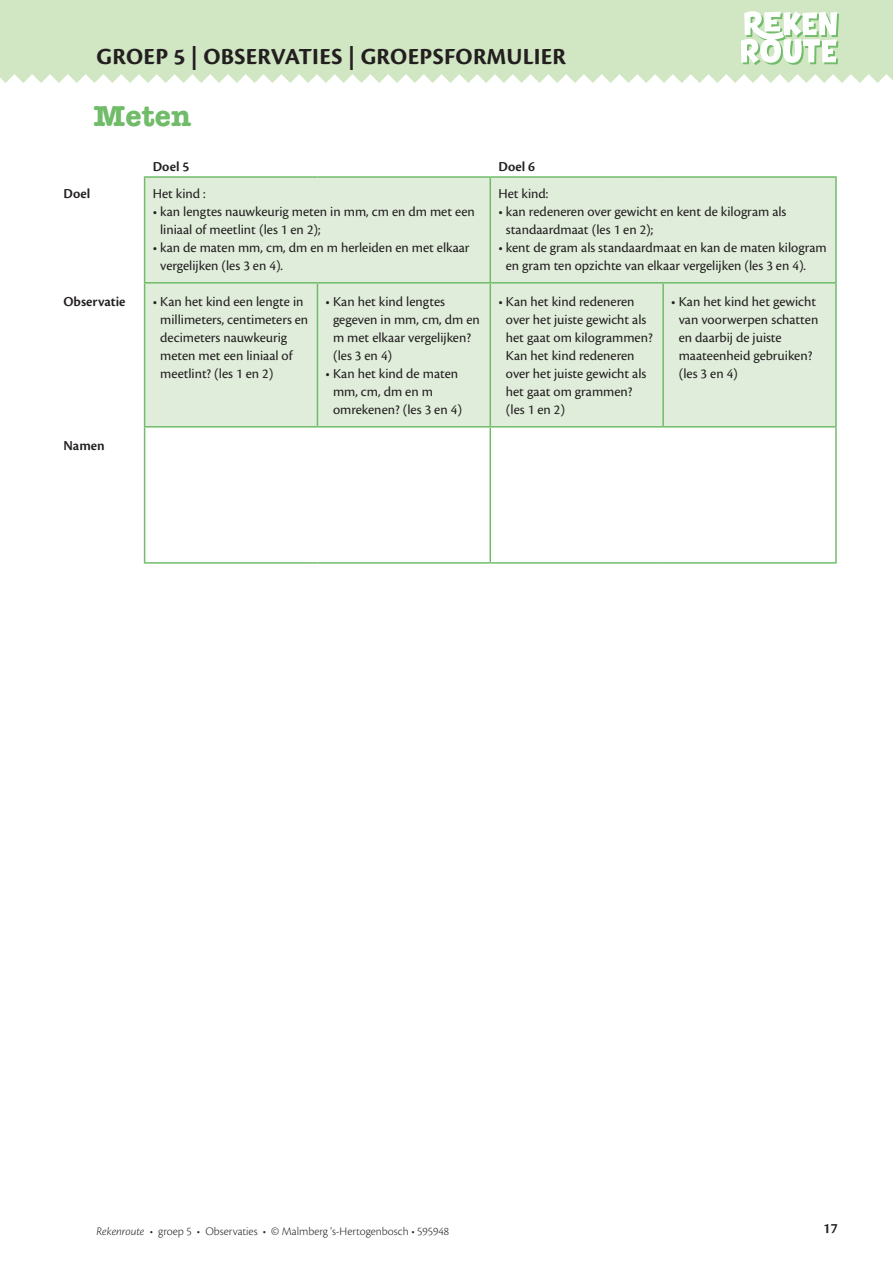
<style>
.page{position:relative;width:893px;height:1263px;background:#fff}
.page>*{position:absolute;margin:0;border:0;box-sizing:border-box;transform-origin:0 0}
.t1{font:700 29.7px "American Typewriter";color:#70bc69}
.t2{font:700 24px "Cronos Pro";letter-spacing:.01em;color:#231f20}
.t3{font:600 15px "Cronos Pro";color:#231f20}
.t4{font:14.25px/18px "Cronos Pro";color:#231f20}
.t5{font:600 14.25px "Cronos Pro";color:#231f20}
.t6{font:300 12px "Cronos Pro";color:#231f20}
.s1{font-style:italic}
</style>
<div class="page">
<div style="left:0;top:0;width:893px;height:74px;background:#d1e6c3"></div>
<svg style="left:0;top:11px;width:893px;height:72px"></svg>
<div style="left:145px;top:178px;width:690px;height:248px;background:#e0eddb"></div>
<hr style="left:490px;top:426px;width:173px;height:2px;background:#70bc69">
<hr style="left:663px;top:426px;width:174px;height:2px;background:#70bc69">
<hr style="left:490px;top:428px;width:1px;height:134px;background:#70bc69">
<hr style="left:835px;top:428px;width:2px;height:134px;background:#70bc69">
<hr style="left:490px;top:562px;width:173px;height:2px;background:#70bc69">
<hr style="left:663px;top:562px;width:174px;height:2px;background:#70bc69">
<hr style="left:144px;top:178px;width:1px;height:104px;background:#70bc69">
<hr style="left:490px;top:178px;width:1px;height:104px;background:#70bc69">
<hr style="left:144px;top:176px;width:173px;height:2px;background:#70bc69">
<hr style="left:317px;top:176px;width:173px;height:2px;background:#70bc69">
<hr style="left:490px;top:176px;width:173px;height:2px;background:#70bc69">
<hr style="left:663px;top:176px;width:174px;height:2px;background:#70bc69">
<hr style="left:835px;top:178px;width:2px;height:104px;background:#70bc69">
<hr style="left:144px;top:284px;width:1px;height:142px;background:#70bc69">
<hr style="left:490px;top:284px;width:1px;height:142px;background:#70bc69">
<hr style="left:144px;top:282px;width:173px;height:2px;background:#70bc69">
<hr style="left:490px;top:282px;width:173px;height:2px;background:#70bc69">
<hr style="left:317px;top:284px;width:1px;height:142px;background:#70bc69">
<hr style="left:662px;top:284px;width:2px;height:142px;background:#70bc69">
<hr style="left:317px;top:282px;width:173px;height:2px;background:#70bc69">
<hr style="left:663px;top:282px;width:174px;height:2px;background:#70bc69">
<hr style="left:835px;top:284px;width:2px;height:142px;background:#70bc69">
<hr style="left:144px;top:428px;width:1px;height:134px;background:#70bc69">
<hr style="left:144px;top:426px;width:173px;height:2px;background:#70bc69">
<hr style="left:144px;top:562px;width:173px;height:2px;background:#70bc69">
<hr style="left:317px;top:562px;width:173px;height:2px;background:#70bc69">
<hr style="left:317px;top:426px;width:173px;height:2px;background:#70bc69">
<h2 class="t2" style="left:97px;top:42px;width:471px">GROEP 5 | OBSERVATIES | GROEPSFORMULIER</h2>
<h1 class="t1" style="left:94px;top:90px;width:99px">Meten</h1>
<p class="t5" style="left:153px;top:158px;width:38px">Doel 5</p>
<p class="t5" style="left:498px;top:158px;width:38px">Doel 6</p>
<p class="t5" style="left:63px;top:185px;width:28px">Doel</p>
<p class="t4" style="left:153px;top:185px;width:55px">Het kind :</p>
<p class="t4" style="left:160px;top:203px;width:316px;text-indent:-7px">• kan lengtes nauwkeurig meten in mm, cm en dm met een liniaal of meetlint (les 1 en 2);</p>
<p class="t4" style="left:160px;top:239px;width:311px;text-indent:-7px">• kan de maten mm, cm, dm en m herleiden en met elkaar vergelijken (les 3 en 4).</p>
<p class="t5" style="left:63px;top:293px;width:64px">Observatie</p>
<p class="t4" style="left:160px;top:293px;width:150px;text-indent:-7px">• Kan het kind een lengte in millimeters, centimeters en decimeters nauwkeurig meten met een liniaal of meetlint? (les 1 en 2)</p>
<p class="t4" style="left:333px;top:293px;width:148px;text-indent:-7px">• Kan het kind lengtes gegeven in mm, cm, dm en m met elkaar vergelijken? (les 3 en 4)</p>
<p class="t4" style="left:333px;top:365px;width:130px;text-indent:-7px">• Kan het kind de maten mm, cm, dm en m omrekenen? (les 3 en 4)</p>
<p class="t5" style="left:63px;top:437px;width:43px">Namen</p>
<p class="t4" style="left:498px;top:185px;width:51px">Het kind:</p>
<p class="t4" style="left:506px;top:203px;width:282px;text-indent:-7px">• kan redeneren over gewicht en kent de kilogram als standaardmaat (les 1 en 2);</p>
<p class="t4" style="left:506px;top:239px;width:322px;text-indent:-7px">• kent de gram als standaardmaat en kan de maten kilogram en gram ten opzichte van elkaar vergelijken (les 3 en 4).</p>
<p class="t4" style="left:506px;top:293px;width:148px;text-indent:-7px">• Kan het kind redeneren over het juiste gewicht als het gaat om kilogrammen?<br>Kan het kind redeneren over het juiste gewicht als het gaat om grammen? (les 1 en 2)</p>
<p class="t4" style="left:679px;top:293px;width:141px;text-indent:-7px">• Kan het kind het gewicht van voorwerpen schatten en daarbij de juiste maateenheid gebruiken? (les 3 en 4)</p>
<p class="t6" style="left:97px;top:1224px;width:354px"><span class="s1">Rekenroute</span> • groep 5 • Observaties • © Malmberg 's-Hertogenbosch • 595948</p>
<p class="t3" style="left:823px;top:1220px;width:16px">17</p>
</div>
